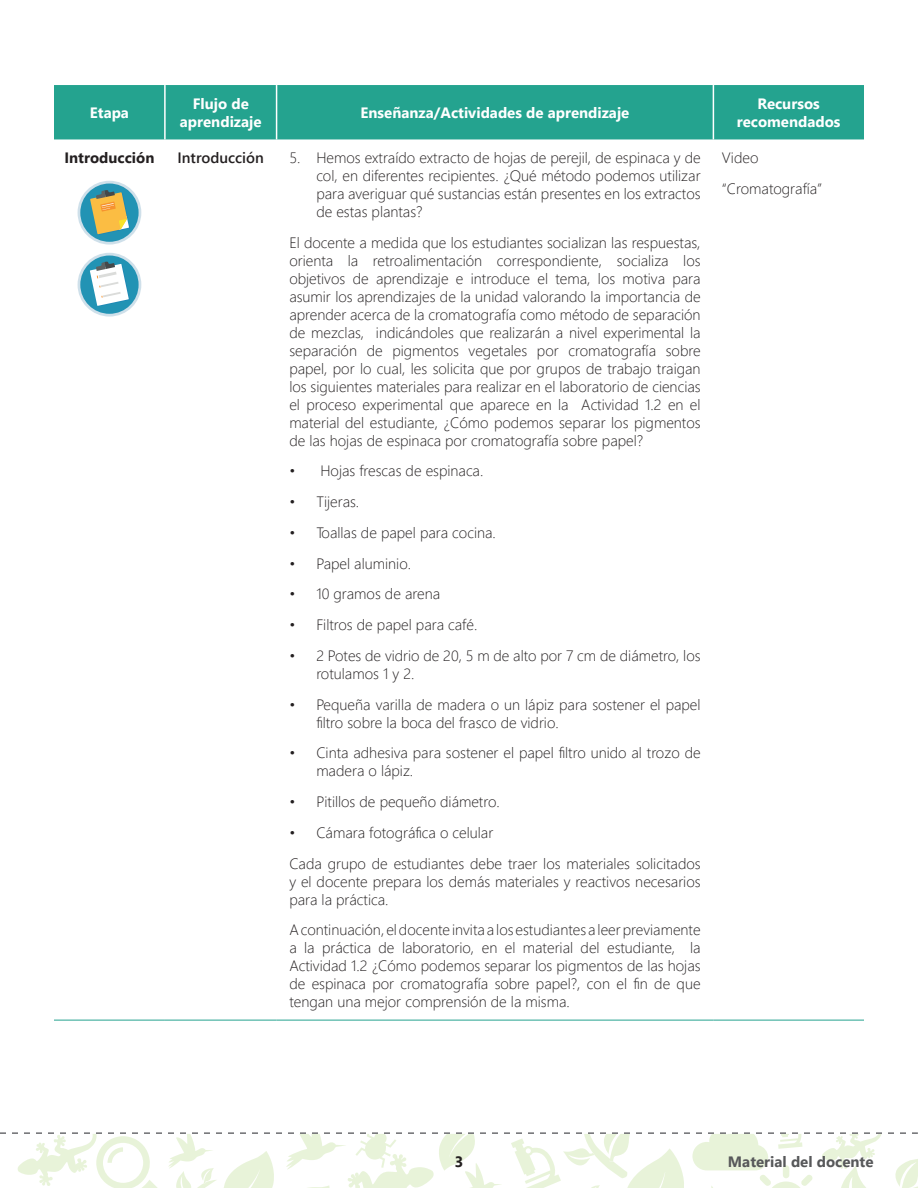
<style>
.page{position:relative;width:918px;height:1188px;background:#fff}
.page>*{position:absolute;margin:0;border:0;box-sizing:border-box;transform-origin:0 0}
.Tex_gen{font:300 15px/18px "Segoe UI";color:#231f20;text-align:justify}
.Tex_gen-2{font:700 15px/18px "Segoe UI";color:#fff;text-align:center}
.t1{font:700 15px "Segoe UI";color:#57585a}
.Tex_gen-3{font:700 15px "Segoe UI";color:#231f20}
.Tex_gen-4{font:600 15px "Segoe UI";color:#231f20}
</style>
<div class="page">
<svg style="left:0;top:1132px;width:918px;height:56px"></svg>
<div style="left:54px;top:85px;width:810px;height:54px;background:#24a38f"></div>
<hr style="left:54px;top:1020px;width:111px;height:1px;background:#24a38f">
<hr style="left:165px;top:1020px;width:112px;height:1px;background:#24a38f">
<hr style="left:277px;top:1020px;width:436px;height:1px;background:#24a38f">
<hr style="left:713px;top:1020px;width:151px;height:1px;background:#24a38f">
<hr style="left:164px;top:85px;width:2px;height:54px;background:#fff">
<hr style="left:276px;top:85px;width:1px;height:54px;background:#fff">
<hr style="left:713px;top:85px;width:1px;height:54px;background:#fff">
<svg style="left:78px;top:181px;width:63px;height:64px"></svg>
<div style="left:80px;top:184px;width:59px;height:58px;background:#2293b4;border-radius:50%"></div>
<svg style="left:90px;top:190px;width:40px;height:45px"></svg>
<svg style="left:78px;top:253px;width:63px;height:64px"></svg>
<div style="left:80px;top:256px;width:59px;height:58px;background:#2293b4;border-radius:50%"></div>
<svg style="left:90px;top:261px;width:40px;height:46px"></svg>
<p class="Tex_gen-2" style="left:90px;top:103px;width:41px">Etapa</p>
<p class="Tex_gen-2" style="left:180px;top:94px;width:83px">Flujo de aprendizaje</p>
<p class="Tex_gen-2" style="left:361px;top:103px;width:270px">Enseñanza/Actividades de aprendizaje</p>
<p class="Tex_gen-2" style="left:737px;top:94px;width:105px">Recursos recomendados</p>
<p class="Tex_gen-3" style="left:64px;top:145px;width:92px">Introducción</p>
<p class="Tex_gen-4" style="left:178px;top:145px;width:88px">Introducción</p>
<p class="Tex_gen" style="left:316px;top:148px;width:386px;text-indent:-27px">5. Hemos extraído extracto de hojas de perejil, de espinaca y de col, en diferentes recipientes. ¿Qué método podemos utilizar para averiguar qué sustancias están presentes en los extractos de estas plantas?</p>
<p class="Tex_gen" style="left:289px;top:233px;width:413px">El docente a medida que los estudiantes socializan las respuestas, orienta la retroalimentación correspondiente, socializa los objetivos de aprendizaje e introduce el tema, los motiva para asumir los aprendizajes de la unidad valorando la importancia de aprender acerca de la cromatografía como método de separación de mezclas, indicándoles que realizarán a nivel experimental la separación de pigmentos vegetales por cromatografía sobre papel, por lo cual, les solicita que por grupos de trabajo traigan los siguientes materiales para realizar en el laboratorio de ciencias el proceso experimental que aparece en la Actividad 1.2 en el material del estudiante, ¿Cómo podemos separar los pigmentos de las hojas de espinaca por cromatografía sobre papel?</p>
<p class="Tex_gen" style="left:289px;top:461px;width:196px">• Hojas frescas de espinaca.</p>
<p class="Tex_gen" style="left:289px;top:492px;width:71px">• Tijeras.</p>
<p class="Tex_gen" style="left:289px;top:523px;width:208px">• Toallas de papel para cocina.</p>
<p class="Tex_gen" style="left:289px;top:554px;width:123px">• Papel aluminio.</p>
<p class="Tex_gen" style="left:289px;top:584px;width:152px">• 10 gramos de arena</p>
<p class="Tex_gen" style="left:289px;top:615px;width:190px">• Filtros de papel para café.</p>
<p class="Tex_gen" style="left:316px;top:646px;width:386px;text-indent:-27px">• 2 Potes de vidrio de 20, 5 m de alto por 7 cm de diámetro, los rotulamos 1 y 2.</p>
<p class="Tex_gen" style="left:316px;top:695px;width:386px;text-indent:-27px">• Pequeña varilla de madera o un lápiz para sostener el papel filtro sobre la boca del frasco de vidrio.</p>
<p class="Tex_gen" style="left:316px;top:743px;width:386px;text-indent:-27px">• Cinta adhesiva para sostener el papel filtro unido al trozo de madera o lápiz.</p>
<p class="Tex_gen" style="left:289px;top:792px;width:212px">• Pitillos de pequeño diámetro.</p>
<p class="Tex_gen" style="left:289px;top:823px;width:205px">• Cámara fotográfica o celular</p>
<p class="Tex_gen" style="left:289px;top:854px;width:413px">Cada grupo de estudiantes debe traer los materiales solicitados y el docente prepara los demás materiales y reactivos necesarios para la práctica.</p>
<p class="Tex_gen" style="left:289px;top:920px;width:413px">A continuación, el docente invita a los estudiantes a leer previamente a la práctica de laboratorio, en el material del estudiante, la Actividad 1.2 ¿Cómo podemos separar los pigmentos de las hojas de espinaca por cromatografía sobre papel?, con el fin de que tengan una mejor comprensión de la misma.</p>
<p class="Tex_gen" style="left:722px;top:148px;width:38px">Video</p>
<p class="Tex_gen" style="left:722px;top:179px;width:102px">“Cromatografía”</p>
<p class="Tex_gen-3" style="left:455px;top:1150px;width:10px">3</p>
<p class="t1" style="left:728px;top:1149px;width:147px">Material del docente</p>
</div>
